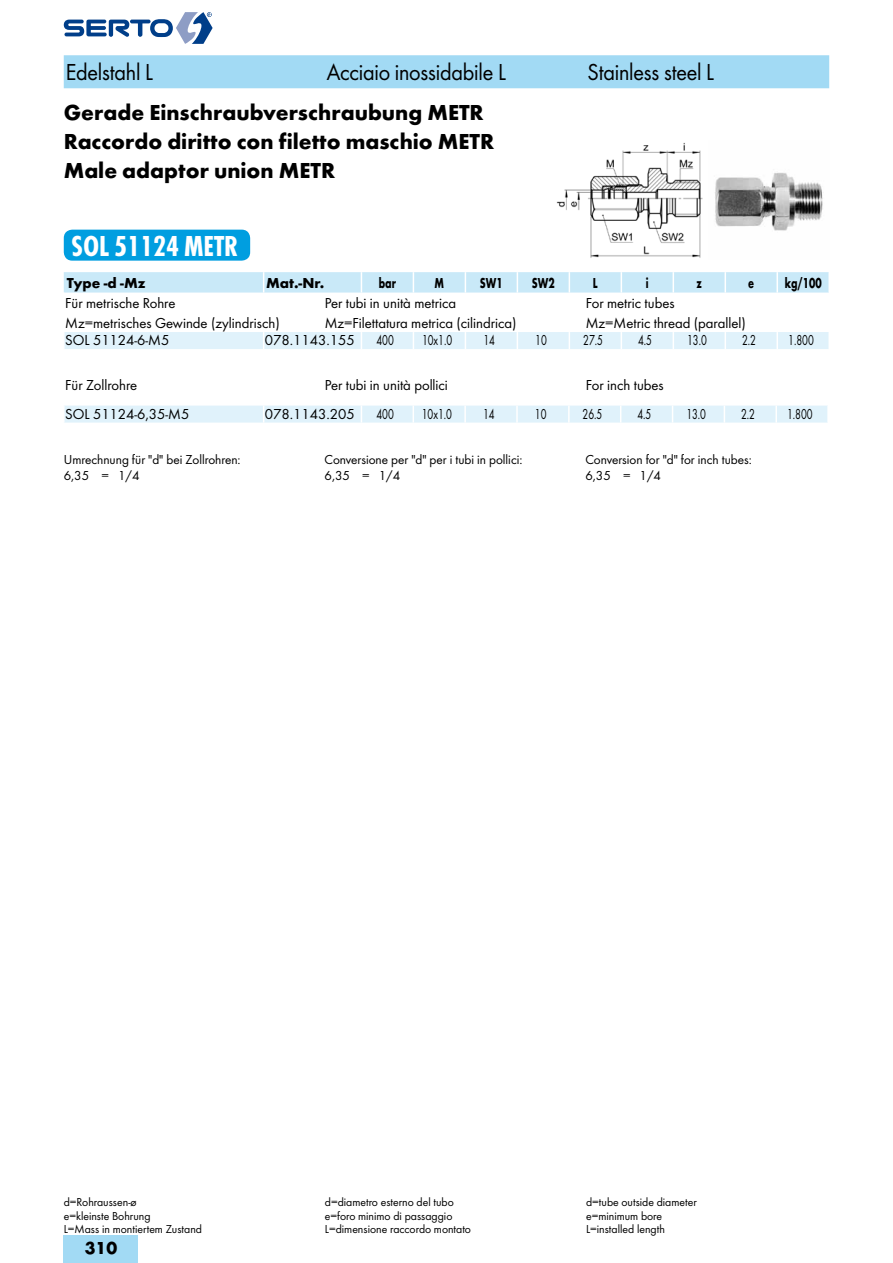
<style>
.page{position:relative;width:893px;height:1263px;background:#fff}
.page>*{position:absolute;margin:0;border:0;box-sizing:border-box;transform-origin:0 0}
.t1{font:700 30px "Futura Con";color:#fff}
.t2{font:24px "Futura Boo";letter-spacing:-.01em;color:#000;scale:.94 1}
.t3{font:700 22.5px/28.8px "Futura";color:#000}
.t4{font:700 18px "Futura";color:#000}
.t5{font:15px "Futura Boo";color:#000}
.t6{font:15px "Futura Boo";color:#000;scale:.7 1}
.t7{font:700 15px "Futura";color:#000;scale:.7 1}
.t8{font:700 15px "Futura";color:#000}
.t9{font:13.5px/16.2px "Futura Boo";color:#000}
.t10{font:12px/13.5px "Futura Boo";color:#000}
</style>
<div class="page">
<div style="left:63px;top:55px;width:767px;height:34px;background:#a2daf4"></div>
<svg style="left:64px;top:12px;width:149px;height:32px"></svg>
<svg style="left:63px;top:229px;width:766px;height:120px"></svg>
<hr style="left:724px;top:272px;width:2px;height:21px;background:#fff">
<hr style="left:776px;top:272px;width:2px;height:21px;background:#fff">
<hr style="left:828px;top:272px;width:2px;height:21px;background:#fff">
<img style="left:554px;top:142px;width:150px;height:117px">
<img style="left:709px;top:173px;width:120px;height:86px">
<div style="left:64px;top:230px;width:186px;height:31px;background:#009ee0;border-radius:9px"></div>
<svg style="left:64px;top:405px;width:764px;height:18px;background:#e2f2fb"></svg>
<div style="left:64px;top:1235px;width:74px;height:28px;background:#a2daf4"></div>
<h2 class="t2" style="left:66px;top:57px;width:94px">Edelstahl L</h2>
<h2 class="t2" style="left:327px;top:57px;width:192px">Acciaio inossidabile L</h2>
<h2 class="t2" style="left:587px;top:57px;width:136px">Stainless steel L</h2>
<h3 class="t3" style="left:64px;top:98px;width:432px">Gerade Einschraubverschraubung METR<br>Raccordo diritto con filetto maschio METR<br>Male adaptor union METR</h3>
<h1 class="t1" style="left:71px;top:228px;width:169px">SOL 51124 METR</h1>
<p class="t8" style="left:67px;top:274px;width:80px">Type -d -Mz</p>
<p class="t8" style="left:266px;top:274px;width:60px">Mat.-Nr.</p>
<p class="t7" style="left:379px;top:274px;width:26px">bar</p>
<p class="t7" style="left:435px;top:274px;width:15px">M</p>
<p class="t7" style="left:480px;top:274px;width:34px">SW1</p>
<p class="t7" style="left:532px;top:274px;width:34px">SW2</p>
<p class="t7" style="left:593px;top:274px;width:9px">L</p>
<p class="t7" style="left:646px;top:274px;width:6px">i</p>
<p class="t7" style="left:697px;top:274px;width:9px">z</p>
<p class="t7" style="left:748px;top:274px;width:10px">e</p>
<p class="t7" style="left:785px;top:274px;width:54px">kg/100</p>
<p class="t5" style="left:65px;top:294px;width:112px">Für metrische Rohre</p>
<p class="t5" style="left:325px;top:294px;width:133px">Per tubi in unità metrica</p>
<p class="t5" style="left:586px;top:294px;width:90px">For metric tubes</p>
<p class="t5" style="left:65px;top:314px;width:216px">Mz=metrisches Gewinde (zylindrisch)</p>
<p class="t5" style="left:325px;top:314px;width:193px">Mz=Filettatura metrica (cilindrica)</p>
<p class="t5" style="left:586px;top:314px;width:161px">Mz=Metric thread (parallel)</p>
<p class="t5" style="left:65px;top:331px;width:106px">SOL 51124-6-M5</p>
<p class="t5" style="left:265px;top:331px;width:91px">078.1143.155</p>
<p class="t6" style="left:376px;top:331px;width:26px">400</p>
<p class="t6" style="left:422px;top:331px;width:45px">10x1.0</p>
<p class="t6" style="left:483px;top:331px;width:18px">14</p>
<p class="t6" style="left:535px;top:331px;width:18px">10</p>
<p class="t6" style="left:583px;top:331px;width:30px">27.5</p>
<p class="t6" style="left:638px;top:331px;width:21px">4.5</p>
<p class="t6" style="left:687px;top:331px;width:30px">13.0</p>
<p class="t6" style="left:742px;top:331px;width:21px">2.2</p>
<p class="t6" style="left:788px;top:331px;width:38px">1.800</p>
<p class="t5" style="left:65px;top:376px;width:73px">Für Zollrohre</p>
<p class="t5" style="left:325px;top:376px;width:125px">Per tubi in unità pollici</p>
<p class="t5" style="left:586px;top:376px;width:80px">For inch tubes</p>
<p class="t5" style="left:65px;top:405px;width:126px">SOL 51124-6,35-M5</p>
<p class="t5" style="left:265px;top:405px;width:91px">078.1143.205</p>
<p class="t6" style="left:376px;top:405px;width:26px">400</p>
<p class="t6" style="left:422px;top:405px;width:45px">10x1.0</p>
<p class="t6" style="left:483px;top:405px;width:18px">14</p>
<p class="t6" style="left:535px;top:405px;width:18px">10</p>
<p class="t6" style="left:583px;top:405px;width:30px">26.5</p>
<p class="t6" style="left:637px;top:405px;width:21px">4.5</p>
<p class="t6" style="left:686px;top:405px;width:30px">13.0</p>
<p class="t6" style="left:741px;top:405px;width:21px">2.2</p>
<p class="t6" style="left:787px;top:405px;width:38px">1.800</p>
<p class="t9" style="left:64px;top:452px;width:178px">Umrechnung für "d" bei Zollrohren:<br>6,35 = 1/4</p>
<p class="t9" style="left:325px;top:452px;width:199px">Conversione per "d" per i tubi in pollici:<br>6,35 = 1/4</p>
<p class="t9" style="left:585px;top:452px;width:168px">Conversion for "d" for inch tubes:<br>6,35 = 1/4</p>
<p class="t10" style="left:64px;top:1195px;width:140px">d=Rohraussen-ø<br>e=kleinste Bohrung<br>L=Mass in montiertem Zustand</p>
<p class="t10" style="left:325px;top:1195px;width:148px">d=diametro esterno del tubo e=foro minimo di passaggio<br>L=dimensione raccordo montato</p>
<p class="t10" style="left:586px;top:1195px;width:112px">d=tube outside diameter e=minimum bore<br>L=installed length</p>
<p class="t4" style="left:85px;top:1237px;width:34px">310</p>
</div>
